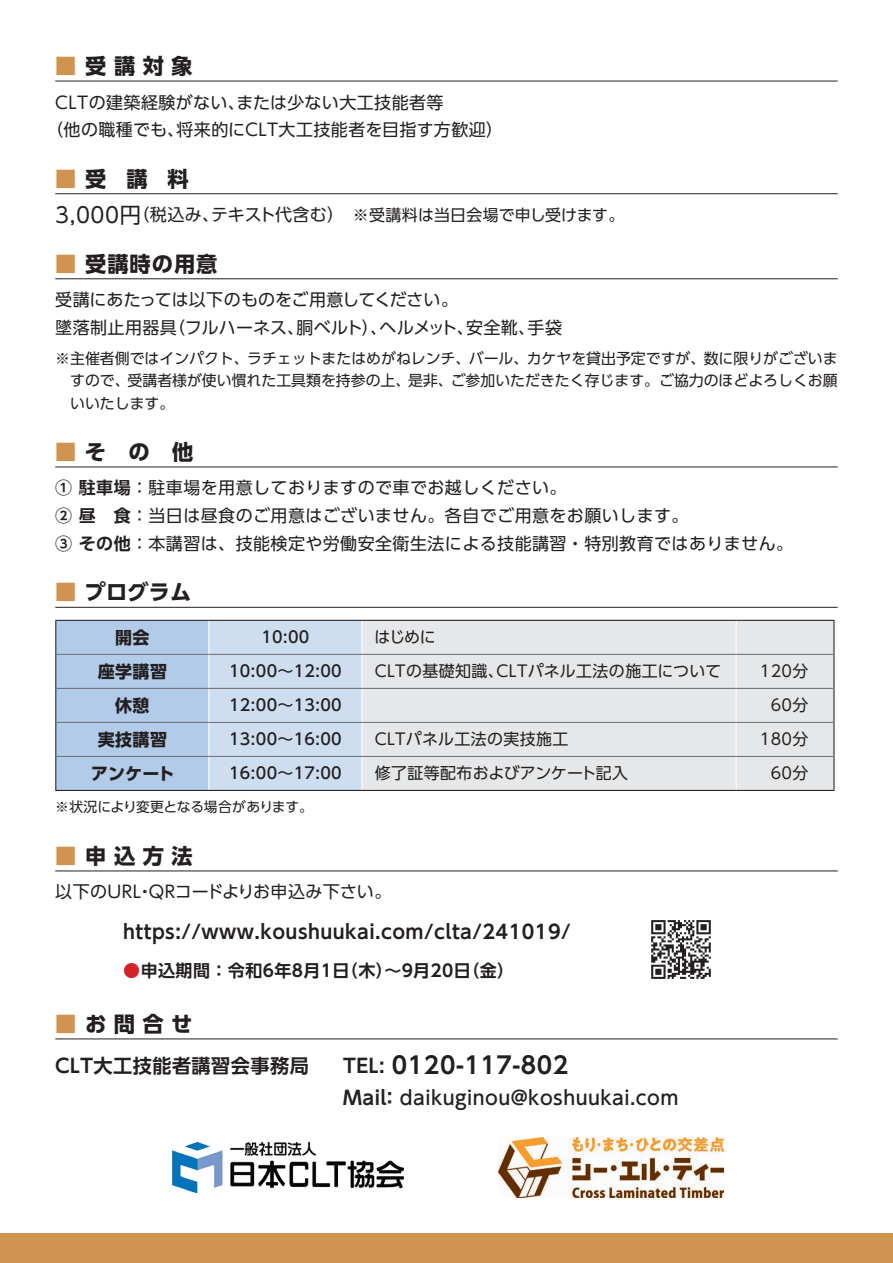
<style>
.page{position:relative;width:893px;height:1263px;background:#fff}
.page>*{position:absolute;margin:0;border:0;box-sizing:border-box;transform-origin:0 0}
.t1{font:700 23.4px "UD Shin Go Pr 6 N De";letter-spacing:.025em;color:#231f20}
.t2{font:700 21.3px "UD Shin Go Pr 6 N";letter-spacing:.195em;color:#231f20}
.t3{font:21.3px "UD Shin Go Pr 6 N";color:#231f20}
.t4{font:700 21.3px "UD Shin Go Pr 6 N";color:#ce934f}
.t5{font:700 19.2px "UD Shin Go Pr 6 N De";letter-spacing:.025em;color:#231f20}
.t6{font:500 19.2px "UD Shin Go Pr 6 N";letter-spacing:.025em;color:#231f20}
.t7{font:16.95px/27.6px "UD Shin Go Pr 6 N";letter-spacing:.025em;color:#231f20}
.t8{font:700 16.95px "UD Shin Go Pr 6 N De";letter-spacing:.025em;color:#231f20}
.t9{font:16.95px "UD Shin Go Pr 6 N";letter-spacing:-.005em;color:#231f20}
.t10{font:700 16.95px "UD Shin Go Pr 6 N";letter-spacing:.025em;color:#231f20}
.t11{font:16.95px "UD Shin Go Pr 6 N";color:#231f20}
.t12{font:15.9px "UD Shin Go Pr 6 N";letter-spacing:.025em;color:#231f20}
.t13{font:500 15.9px "UD Shin Go Pr 6 N";letter-spacing:.025em;color:#231f20}
.t14{font:14.85px/22.4px "UD Shin Go Pr 6 N";color:#231f20;text-align:justify}
.t15{font:13.8px "UD Shin Go Pr 6 N";letter-spacing:-.02em;color:#231f20}
.s1{color:#ce934f}
.s2{color:#231f20}
.s3{font-size:21.3px}
.s4{font-size:16.95px}
.s5{font-family:"UD Shin Go Pr 6 N De";font-weight:700}
.s6{color:#d1232a}
</style>
<div class="page">
<div style="left:0;top:1233px;width:893px;height:30px;background:#ce934f"></div>
<hr style="left:55px;top:81px;width:783px;height:1px;background:#231f20">
<hr style="left:55px;top:193px;width:783px;height:1px;background:#231f20">
<hr style="left:55px;top:279px;width:783px;height:1px;background:#231f20">
<hr style="left:55px;top:467px;width:783px;height:1px;background:#231f20">
<hr style="left:55px;top:607px;width:783px;height:1px;background:#231f20">
<hr style="left:55px;top:871px;width:783px;height:1px;background:#231f20">
<hr style="left:55px;top:1039px;width:783px;height:1px;background:#231f20">
<svg style="left:56px;top:621px;width:305px;height:169px;background:#bed3eb"></svg>
<div style="left:362px;top:621px;width:471px;height:169px;background:#e6e7e9"></div>
<hr style="left:208px;top:621px;width:1px;height:33px;background:#fff">
<hr style="left:736px;top:621px;width:1px;height:33px;background:#fff">
<hr style="left:208px;top:655px;width:1px;height:33px;background:#fff">
<hr style="left:736px;top:655px;width:1px;height:33px;background:#fff">
<hr style="left:208px;top:689px;width:1px;height:33px;background:#fff">
<hr style="left:736px;top:689px;width:1px;height:33px;background:#fff">
<hr style="left:208px;top:723px;width:1px;height:33px;background:#fff">
<hr style="left:736px;top:723px;width:1px;height:33px;background:#fff">
<hr style="left:208px;top:757px;width:1px;height:33px;background:#fff">
<hr style="left:736px;top:757px;width:1px;height:33px;background:#fff">
<hr style="left:55px;top:620px;width:154px;height:1px;background:#231f20">
<hr style="left:55px;top:621px;width:1px;height:33px;background:#231f20">
<hr style="left:209px;top:620px;width:153px;height:1px;background:#231f20">
<hr style="left:362px;top:620px;width:374px;height:1px;background:#231f20">
<hr style="left:736px;top:620px;width:98px;height:1px;background:#231f20">
<hr style="left:833px;top:621px;width:1px;height:33px;background:#231f20">
<hr style="left:55px;top:654px;width:1px;height:34px;background:#231f20">
<hr style="left:833px;top:654px;width:1px;height:34px;background:#231f20">
<hr style="left:55px;top:688px;width:1px;height:34px;background:#231f20">
<hr style="left:833px;top:688px;width:1px;height:34px;background:#231f20">
<hr style="left:55px;top:722px;width:1px;height:34px;background:#231f20">
<hr style="left:833px;top:722px;width:1px;height:34px;background:#231f20">
<hr style="left:55px;top:756px;width:1px;height:34px;background:#231f20">
<hr style="left:833px;top:756px;width:1px;height:34px;background:#231f20">
<hr style="left:55px;top:790px;width:154px;height:1px;background:#231f20">
<hr style="left:209px;top:790px;width:153px;height:1px;background:#231f20">
<hr style="left:362px;top:790px;width:374px;height:1px;background:#231f20">
<hr style="left:736px;top:790px;width:98px;height:1px;background:#231f20">
<hr style="left:56px;top:654px;width:153px;height:1px;background:#6c6d70">
<hr style="left:209px;top:654px;width:153px;height:1px;background:#6c6d70">
<hr style="left:362px;top:654px;width:374px;height:1px;background:#6c6d70">
<hr style="left:736px;top:654px;width:97px;height:1px;background:#6c6d70">
<hr style="left:56px;top:688px;width:153px;height:1px;background:#6c6d70">
<hr style="left:209px;top:688px;width:153px;height:1px;background:#6c6d70">
<hr style="left:362px;top:688px;width:374px;height:1px;background:#6c6d70">
<hr style="left:736px;top:688px;width:97px;height:1px;background:#6c6d70">
<hr style="left:56px;top:722px;width:153px;height:1px;background:#6c6d70">
<hr style="left:209px;top:722px;width:153px;height:1px;background:#6c6d70">
<hr style="left:362px;top:722px;width:374px;height:1px;background:#6c6d70">
<hr style="left:736px;top:722px;width:97px;height:1px;background:#6c6d70">
<hr style="left:56px;top:756px;width:153px;height:1px;background:#6c6d70">
<hr style="left:209px;top:756px;width:153px;height:1px;background:#6c6d70">
<hr style="left:362px;top:756px;width:374px;height:1px;background:#6c6d70">
<hr style="left:736px;top:756px;width:97px;height:1px;background:#6c6d70">
<img style="left:651px;top:920px;width:60px;height:59px">
<img style="left:499px;top:1137px;width:224px;height:60px">
<img style="left:172px;top:1142px;width:232px;height:50px">
<p class="t2" style="left:55px;top:48px;width:139px"><span class="s1">■</span>受講対象</p>
<p class="t7" style="left:177px;top:88px;width:328px;text-indent:-121px">CLTの建築経験がない、<br>将来的にＣＬＴ大工技能者を目指す方歓迎(</p>
<p class="t7" style="left:237px;top:88px;width:208px">または少ない大工技能者等</p>
<p class="t7" style="left:46px;top:115px;width:140px">（他の職種でも、</p>
<p class="t2" style="left:168px;top:161px;width:23px">料</p>
<p class="t4" style="left:55px;top:161px;width:53px">■ <span class="s2">受</span></p>
<p class="t2" style="left:126px;top:161px;width:23px">講</p>
<p class="t7" style="left:120px;top:200px;width:101px">（<span class="s3">円</span>税込み、</p>
<p class="t3" style="left:55px;top:197px;width:65px">3,000</p>
<p class="t2" style="left:55px;top:246px;width:164px"><span class="s1">■</span> 受講時の用意</p>
<p class="t9" style="left:55px;top:286px;width:404px">受講にあたっては以下のものをご用意してください。</p>
<p class="t12" style="left:211px;top:202px;width:415px"><span class="s4">テキスト代含む）　</span>※受講料は当日会場で申し受けます。</p>
<p class="t7" style="left:168px;top:313px;width:137px">（フルハーネス、</p>
<p class="t7" style="left:296px;top:313px;width:92px">胴ベルト）、</p>
<p class="t7" style="left:528px;top:313px;width:36px">手袋</p>
<p class="t7" style="left:55px;top:313px;width:123px">墜落制止用器具</p>
<p class="t14" style="left:70px;top:347px;width:769px;text-indent:-15px">※主催者側ではインパクト、ラチェットまたはめがねレンチ、バール、カケヤを貸出予定ですが、数に限りがございますので、受講者様が使い慣れた工具類を持参の上、是非、ご参加いただきたく存じます。ご協力のほどよろしくお願いいたします。</p>
<p class="t2" style="left:55px;top:434px;width:140px"><span class="s1">■</span> そ　の　他</p>
<p class="t7" style="left:55px;top:474px;width:739px"><span class="s5">① 駐車場</span>：駐車場を用意しておりますので車でお越しください。<br><span class="s5">② 昼　食</span>：当日は昼食のご用意はございません。各自でご用意をお願いします。<br><span class="s5">③ その他</span>：本講習は、技能検定や労働安全衛生法による技能講習・特別教育ではありません。</p>
<p class="t2" style="left:55px;top:575px;width:138px"><span class="s1">■</span> プログラム</p>
<p class="t12" style="left:374px;top:624px;width:63px">はじめに</p>
<p class="t7" style="left:466px;top:313px;width:71px">安全靴、</p>
<p class="t7" style="left:380px;top:313px;width:96px">ヘルメット、</p>
<p class="t10" style="left:115px;top:623px;width:36px">開会</p>
<p class="t13" style="left:261px;top:624px;width:50px">10:00</p>
<p class="t10" style="left:98px;top:657px;width:71px">座学講習</p>
<p class="t13" style="left:229px;top:658px;width:114px">10:00～12:00</p>
<p class="t12" style="left:496px;top:658px;width:226px">CLTパネル工法の施工について</p>
<p class="t12" style="left:375px;top:658px;width:131px">CLTの基礎知識、</p>
<p class="t10" style="left:115px;top:691px;width:36px">休憩</p>
<p class="t13" style="left:229px;top:692px;width:114px">12:00～13:00</p>
<p class="t10" style="left:98px;top:725px;width:71px">実技講習</p>
<p class="t13" style="left:229px;top:726px;width:114px">13:00～16:00</p>
<p class="t12" style="left:375px;top:726px;width:195px">CLTパネル工法の実技施工</p>
<p class="t12" style="left:375px;top:760px;width:255px">修了証等配布およびアンケート記入</p>
<p class="t10" style="left:91px;top:760px;width:85px">アンケート</p>
<p class="t15" style="left:55px;top:796px;width:259px">※状況により変更となる場合があります。</p>
<p class="t2" style="left:55px;top:838px;width:139px"><span class="s1">■</span>申込方法</p>
<p class="t11" style="left:149px;top:878px;width:244px">QRコードよりお申込み下さい。</p>
<p class="t13" style="left:229px;top:760px;width:114px">16:00～17:00</p>
<p class="t7" style="left:55px;top:878px;width:87px">以下のURL</p>
<p class="t5" style="left:123px;top:916px;width:449px">https://www.koushuukai.com/clta/241019/</p>
<p class="t8" style="left:123px;top:957px;width:392px"><span class="s6">●</span>申込期間：令和6年8月1 （日木）～9月20 （日金(</p>
<p class="t2" style="left:55px;top:1006px;width:139px"><span class="s1">■</span>お問合せ</p>
<h1 class="t1" style="left:392px;top:1046px;width:178px">0120-117-802</h1>
<p class="t7" style="left:136px;top:878px;width:19px">・</p>
<p class="t5" style="left:53px;top:1049px;width:257px">ＣＬＴ大工技能者講習会事務局</p>
<p class="t5" style="left:343px;top:1049px;width:43px">TEL:</p>
<p class="t5" style="left:343px;top:1082px;width:45px">Mail</p>
<p class="t6" style="left:380px;top:1082px;width:300px"><span class="s5">：</span>daikuginou@koshuukai.com</p>
<p class="t12" style="left:760px;top:658px;width:50px">120分</p>
<p class="t12" style="left:771px;top:692px;width:39px">60分</p>
<p class="t12" style="left:760px;top:726px;width:50px">180分</p>
<p class="t12" style="left:771px;top:760px;width:39px">60分</p>
</div>
